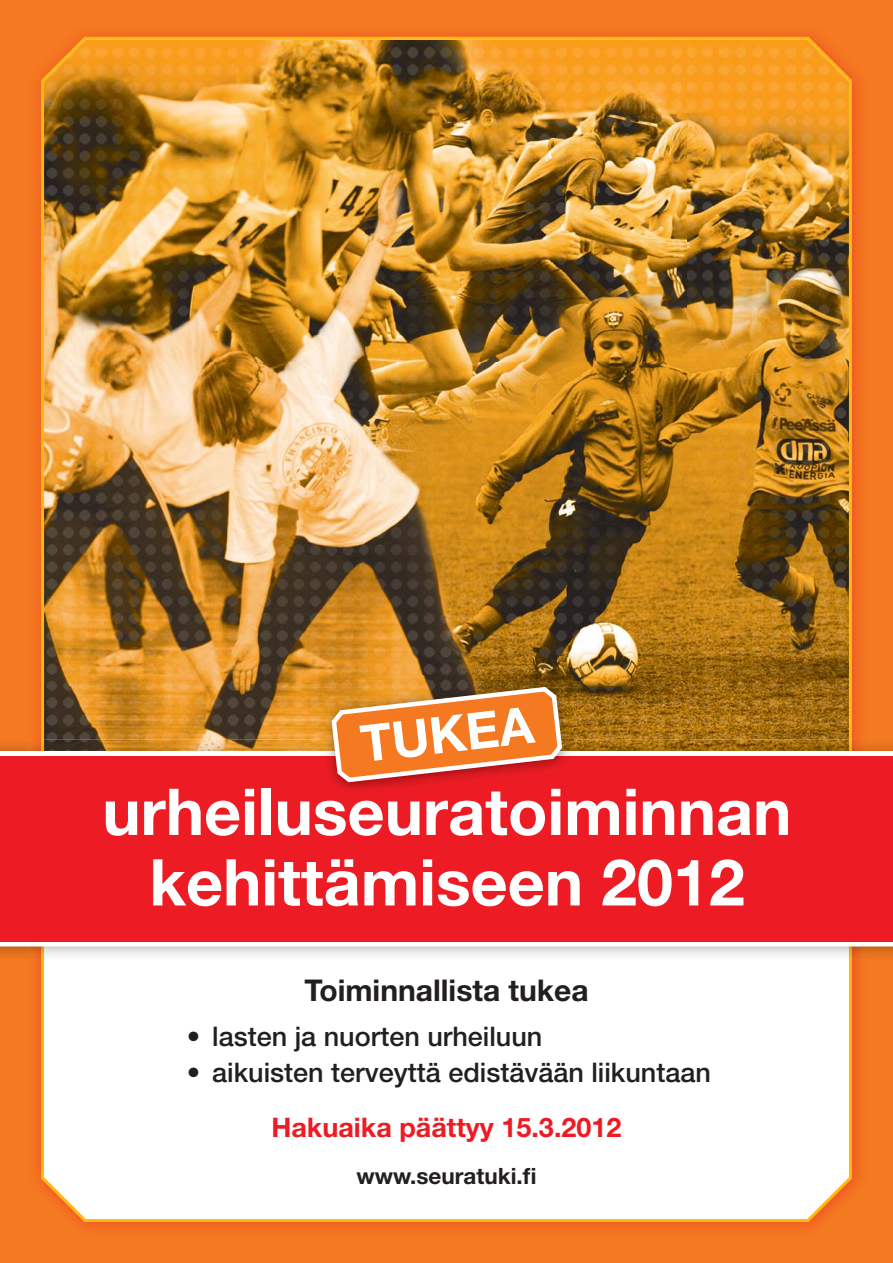
<style>
.page{position:relative;width:893px;height:1263px;background:#f47920}
.page>*{position:absolute;margin:0;border:0;box-sizing:border-box;transform-origin:0 0}
.t1{font:700 64.65px/70.5px "Helvetica Neue";color:#fff;text-align:center}
.t2{font:700 51px "Helvetica Neue";color:#fff}
.t3{font:700 30px "Helvetica Neue";color:#231f20}
.t4{font:500 27px "Helvetica Neue";color:#231f20}
.t5{font:700 27px "Helvetica Neue";color:#ed1c24}
.t6{font:700 22.5px "Helvetica Neue";color:#231f20}
</style>
<div class="page">
<div style="left:41px;top:959px;width:811px;height:263px;background:#fff"></div>
<img style="left:41px;top:37px;width:811px;height:703px">
<img style="left:0;top:744px;width:27px;height:212px">
<img style="left:867px;top:946px;width:26px;height:10px">
<img style="left:27px;top:946px;width:840px;height:13px">
<img style="left:41px;top:946px;width:811px;height:13px">
<img style="left:41px;top:740px;width:811px;height:11px">
<div style="left:0;top:753px;width:893px;height:191px;background:#ed1c24"></div>
<hr style="left:0;top:751px;width:893px;height:4px;background:#fff">
<hr style="left:0;top:942px;width:893px;height:4px;background:#fff">
<img style="left:320px;top:675px;width:253px;height:115px">
<img style="left:489px;top:789px;width:73px;height:4px">
<svg style="left:329px;top:684px;width:235px;height:100px"></svg>
<p class="t2" style="left:359px;top:725px;width:175px;rotate:-6deg">TUKEA</p>
<p class="t1" style="left:102px;top:782px;width:691px">urheiluseuratoiminnan kehittämiseen 2012</p>
<p class="t3" style="left:304px;top:979px;width:286px">Toiminnallista tukea</p>
<p class="t4" style="left:187px;top:1027px;width:357px">• lasten ja nuorten urheiluun</p>
<p class="t4" style="left:187px;top:1063px;width:526px">• aikuisten terveyttä edistävään liikuntaan</p>
<p class="t5" style="left:271px;top:1118px;width:352px">Hakuaika päättyy 15.3.2012</p>
<p class="t6" style="left:356px;top:1168px;width:181px">www.seuratuki.fi</p>
</div>
